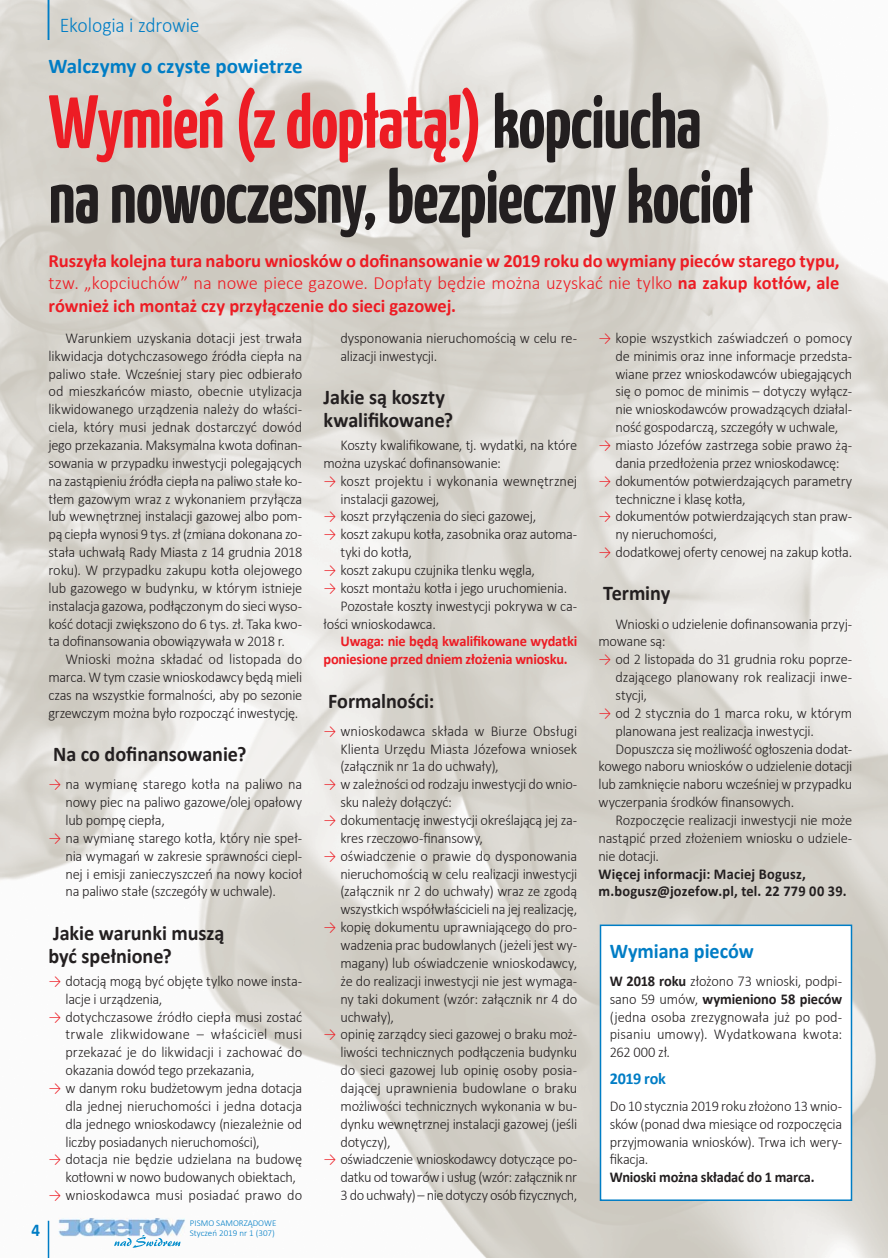
<style>
.page{position:relative;width:888px;height:1258px;background:#fff}
.page>*{position:absolute;margin:0;border:0;box-sizing:border-box;transform-origin:0 0}
.t1{font:700 75px/75px "Yanone Kaffeesatz";letter-spacing:-.015em;color:#231f20}
.t2{font:700 21px/23.4px "Calibri";letter-spacing:-.005em;color:#231f20;scale:.96 1}
.t3{font:700 21px "Calibri";color:#007dc5}
.t4{font:300 21px "Calibri";letter-spacing:-.01em;color:#007dc5;scale:.94 1}
.t5{font:700 21px "Calibri";color:#007dc5;scale:.96 1}
.t6{font:700 18.6px/22.5px "Calibri";color:#ed1c24;text-align:justify}
.t7{font:700 18px "Calibri";color:#007dc5;scale:.94 1}
.t8{font:700 16.5px "Calibri";letter-spacing:-.02em;color:#007dc5}
.t9{font:300 15px/17.9px "Calibri";letter-spacing:-.02em;color:#231f20;text-align:justify;scale:.96 1}
.t10{font:700 15px/17.9px "Calibri";letter-spacing:-.015em;color:#ed1c24;scale:.96 1}
.t11{font:700 15px/17.9px "Calibri";letter-spacing:.01em;color:#231f20;scale:.96 1}
.t12{font:700 15px "Calibri";letter-spacing:-.015em;color:#231f20;scale:.96 1}
.t13{font:300 9px/9.4px "Calibri";color:#007dc5}
.s1{color:#ed1c24}
.s2{font-weight:300}
.s3{font-weight:700}
</style>
<div class="page">
<img style="left:0;top:0;width:888px;height:1258px">
<img style="left:58px;top:1218px;width:127px;height:18px">
<img style="left:120px;top:1237px;width:60px;height:11px">
<hr style="left:48px;top:1221px;width:1px;height:37px;background:#007dc5">
<div style="left:600px;top:925px;width:251px;height:275px;background:#fff"></div>
<div style="left:600px;top:924px;width:252px;height:277px;border:2px solid #007dc5"></div>
<hr style="left:48px;top:0;width:1px;height:40px;background:#007dc5">
<h2 class="t4" style="left:60px;top:16px;width:150px">Ekologia i zdrowie</h2>
<h2 class="t3" style="left:49px;top:57px;width:256px">Walczymy o czyste powietrze</h2>
<h1 class="t1" style="left:49px;top:88px;width:705px"><span class="s1">Wymień (z dopłatą!)</span> kopciucha na nowoczesny, bezpieczny kocioł</h1>
<p class="t6" style="left:49px;top:251px;width:793px">Ruszyła kolejna tura naboru wniosków o dofinansowanie w 2019 roku do wymiany pieców starego typu, <span class="s2">tzw. „kopciuchów” na nowe piece gazowe. Dopłaty będzie można uzyskać nie tylko</span> na zakup kotłów, ale również ich montaż czy przyłączenie do sieci gazowej.</p>
<p class="t9" style="left:49px;top:330px;width:266px;text-indent:17px">Warunkiem uzyskania dotacji jest trwała likwidacja dotychczasowego źródła ciepła na paliwo stałe. Wcześniej stary piec odbierało od mieszkańców miasto, obecnie utylizacja likwidowanego urządzenia należy do właści&shy;ciela, który musi jednak dostarczyć dowód jego przekazania. Maksymalna kwota dofinan&shy;sowania w przypadku inwestycji polegających na zastąpieniu źródła ciepła na paliwo stałe ko&shy;tłem gazowym wraz z wykonaniem przyłącza lub wewnętrznej instalacji gazowej albo pom&shy;pą ciepła wynosi 9 tys. zł (zmiana dokonana zo&shy;stała uchwałą Rady Miasta z 14 grudnia 2018 roku). W przypadku zakupu kotła olejowego lub gazowego w budynku, w którym istnieje instalacja gazowa, podłączonym do sieci wyso&shy;kość dotacji zwiększono do 6 tys. zł. Taka kwo&shy;ta dofinansowania obowiązywała w 2018 r.</p>
<p class="t9" style="left:49px;top:652px;width:266px;text-indent:17px">Wnioski można składać od listopada do marca. W tym czasie wnioskodawcy będą mieli czas na wszystkie formalności, aby po sezonie grzewczym można było rozpocząć inwestycję.</p>
<h2 class="t2" style="left:53px;top:744px;width:203px">Na co dofinansowanie?</h2>
<p class="t9" style="left:66px;top:777px;width:248px;text-indent:-17px"><span class="s1">→</span> na wymianę starego kotła na paliwo na nowy piec na paliwo gazowe/olej opałowy lub pompę ciepła,</p>
<p class="t9" style="left:66px;top:830px;width:248px;text-indent:-17px"><span class="s1">→</span> na wymianę starego kotła, który nie speł&shy;nia wymagań w zakresie sprawności ciepl&shy;nej i emisji zanieczyszczeń na nowy kocioł na paliwo stałe (szczegóły w uchwale).</p>
<h2 class="t2" style="left:49px;top:923px;width:185px">Jakie warunki muszą być spełnione?</h2>
<p class="t9" style="left:66px;top:973px;width:248px;text-indent:-17px"><span class="s1">→</span> dotacją mogą być objęte tylko nowe insta&shy;lacje i urządzenia,</p>
<p class="t9" style="left:66px;top:1009px;width:248px;text-indent:-17px"><span class="s1">→</span> dotychczasowe źródło ciepła musi zostać trwale zlikwidowane – właściciel musi przekazać je do likwidacji i zachować do okazania dowód tego przekazania,</p>
<p class="t9" style="left:66px;top:1080px;width:248px;text-indent:-17px"><span class="s1">→</span> w danym roku budżetowym jedna dotacja dla jednej nieruchomości i jedna dotacja dla jednego wnioskodawcy (niezależnie od liczby posiadanych nieruchomości),</p>
<p class="t9" style="left:66px;top:1152px;width:248px;text-indent:-17px"><span class="s1">→</span> dotacja nie będzie udzielana na budowę kotłowni w nowo budowanych obiektach,</p>
<p class="t9" style="left:49px;top:1187px;width:266px"><span class="s1">→</span> wnioskodawca musi posiadać prawo do</p>
<p class="t9" style="left:340px;top:330px;width:248px">dysponowania nieruchomością w celu re&shy;alizacji inwestycji.</p>
<h2 class="t2" style="left:323px;top:387px;width:137px">Jakie są koszty kwalifikowane?</h2>
<p class="t9" style="left:323px;top:437px;width:266px;text-indent:17px">Koszty kwalifikowane, tj. wydatki, na które można uzyskać dofinansowanie:</p>
<p class="t9" style="left:340px;top:473px;width:248px;text-indent:-17px"><span class="s1">→</span> koszt projektu i wykonania wewnętrznej instalacji gazowej,</p>
<p class="t9" style="left:323px;top:509px;width:223px"><span class="s1">→</span> koszt przyłączenia do sieci gazowej,</p>
<p class="t9" style="left:340px;top:527px;width:248px;text-indent:-17px"><span class="s1">→</span> koszt zakupu kotła, zasobnika oraz automa&shy;tyki do kotła,</p>
<p class="t9" style="left:323px;top:562px;width:222px"><span class="s1">→</span> koszt zakupu czujnika tlenku węgla,</p>
<p class="t9" style="left:323px;top:580px;width:255px"><span class="s1">→</span> koszt montażu kotła i jego uruchomienia.</p>
<p class="t9" style="left:340px;top:598px;width:248px">Pozostałe koszty inwestycji pokrywa w ca-</p>
<p class="t9" style="left:323px;top:616px;width:119px">łości wnioskodawca.</p>
<p class="t10" style="left:323px;top:634px;width:266px;text-indent:17px">Uwaga: nie będą kwalifikowane wydatki poniesione przed dniem złożenia wniosku.</p>
<h2 class="t2" style="left:328px;top:690px;width:112px">Formalności:</h2>
<p class="t9" style="left:340px;top:723px;width:248px;text-indent:-17px"><span class="s1">→</span> wnioskodawca składa w Biurze Obsługi Klienta Urzędu Miasta Józefowa wniosek (załącznik nr 1a do uchwały),</p>
<p class="t9" style="left:340px;top:777px;width:248px;text-indent:-17px"><span class="s1">→</span> w zależności od rodzaju inwestycji do wnio&shy;sku należy dołączyć:</p>
<p class="t9" style="left:340px;top:812px;width:248px;text-indent:-17px"><span class="s1">→</span> dokumentację inwestycji określającą jej za&shy;kres rzeczowo-finansowy,</p>
<p class="t9" style="left:340px;top:848px;width:248px;text-indent:-17px"><span class="s1">→</span> oświadczenie o prawie do dysponowania nieruchomością w celu realizacji inwestycji (załącznik nr 2 do uchwały) wraz ze zgodą wszystkich współwłaścicieli na jej realizację,</p>
<p class="t9" style="left:340px;top:919px;width:248px;text-indent:-17px"><span class="s1">→</span> kopię dokumentu uprawniającego do pro&shy;wadzenia prac budowlanych (jeżeli jest wy&shy;magany) lub oświadczenie wnioskodawcy, że do realizacji inwestycji nie jest wymaga&shy;ny taki dokument (wzór: załącznik nr 4 do uchwały),</p>
<p class="t9" style="left:340px;top:1027px;width:248px;text-indent:-17px"><span class="s1">→</span> opinię zarządcy sieci gazowej o braku moż&shy;liwości technicznych podłączenia budynku do sieci gazowej lub opinię osoby posia&shy;dającej uprawnienia budowlane o braku możliwości technicznych wykonania w bu&shy;dynku wewnętrznej instalacji gazowej (jeśli dotyczy),</p>
<p class="t9" style="left:340px;top:1152px;width:248px;text-indent:-17px"><span class="s1">→</span> oświadczenie wnioskodawcy dotyczące po&shy;datku od towarów i usług (wzór: załącznik nr 3 do uchwały) – nie dotyczy osób fizycznych,</p>
<p class="t9" style="left:615px;top:330px;width:248px;text-indent:-17px"><span class="s1">→</span> kopie wszystkich zaświadczeń o pomocy de minimis oraz inne informacje przedsta&shy;wiane przez wnioskodawców ubiegających się o pomoc de minimis – dotyczy wyłącz&shy;nie wnioskodawców prowadzących działal&shy;ność gospodarczą, szczegóły w uchwale,</p>
<p class="t9" style="left:598px;top:437px;width:266px;text-align:center"><span class="s1">→</span> miasto Józefów zastrzega sobie prawo żą&shy;dania przedłożenia przez wnioskodawcę:</p>
<p class="t9" style="left:615px;top:473px;width:248px;text-indent:-17px"><span class="s1">→</span> dokumentów potwierdzających parametry techniczne i klasę kotła,</p>
<p class="t9" style="left:615px;top:509px;width:248px;text-indent:-17px"><span class="s1">→</span> dokumentów potwierdzających stan praw&shy;ny nieruchomości,</p>
<p class="t9" style="left:598px;top:544px;width:266px"><span class="s1">→</span> dodatkowej oferty cenowej na zakup kotła.</p>
<h2 class="t2" style="left:603px;top:583px;width:72px">Terminy</h2>
<p class="t9" style="left:598px;top:616px;width:266px;text-indent:17px">Wnioski o udzielenie dofinansowania przyj&shy;mowane są:</p>
<p class="t9" style="left:615px;top:652px;width:248px;text-indent:-17px"><span class="s1">→</span> od 2 listopada do 31 grudnia roku poprze&shy;dzającego planowany rok realizacji inwe&shy;stycji,</p>
<p class="t9" style="left:598px;top:705px;width:266px"><span class="s1">→</span> od 2 stycznia do 1 marca roku, w którym</p>
<p class="t9" style="left:615px;top:723px;width:208px">planowana jest realizacja inwestycji.</p>
<p class="t9" style="left:615px;top:741px;width:248px">Dopuszcza się możliwość ogłoszenia dodat-</p>
<p class="t9" style="left:598px;top:759px;width:266px">kowego naboru wniosków o udzielenie dotacji</p>
<p class="t9" style="left:598px;top:777px;width:266px">lub zamknięcie naboru wcześniej w przypadku</p>
<p class="t9" style="left:598px;top:794px;width:205px">wyczerpania środków finansowych.</p>
<p class="t9" style="left:615px;top:812px;width:248px">Rozpoczęcie realizacji inwestycji nie może</p>
<p class="t9" style="left:598px;top:830px;width:266px">nastąpić przed złożeniem wniosku o udziele-</p>
<p class="t9" style="left:598px;top:848px;width:65px">nie dotacji.</p>
<p class="t11" style="left:598px;top:866px;width:260px">Więcej informacji: Maciej Bogusz, m.bogusz@jozefow.pl, tel. 22 779 00 39.</p>
<h2 class="t5" style="left:610px;top:942px;width:151px">Wymiana pieców</h2>
<p class="t9" style="left:610px;top:973px;width:244px"><span class="s3">W 2018 roku</span> złożono 73 wnioski, podpi&shy;sano 59 umów, <span class="s3">wymieniono 58 pieców </span>(jedna osoba zrezygnowała już po pod&shy;pisaniu umowy). Wydatkowana kwota:<br>262 000 zł.</p>
<p class="t8" style="left:610px;top:1072px;width:58px">2019 rok</p>
<p class="t9" style="left:610px;top:1098px;width:244px">Do 10 stycznia 2019 roku złożono 13 wnio&shy;sków (ponad dwa miesiące od rozpoczęcia przyjmowania wniosków). Trwa ich wery&shy;fikacja.</p>
<p class="t12" style="left:610px;top:1171px;width:215px">Wnioski można składać do 1 marca.</p>
<p class="t7" style="left:31px;top:1222px;width:11px">4</p>
<p class="t13" style="left:190px;top:1219px;width:88px">PISMO SAMORZĄDOWE<br>Styczeń 2019 nr 1 (307)</p>
</div>
